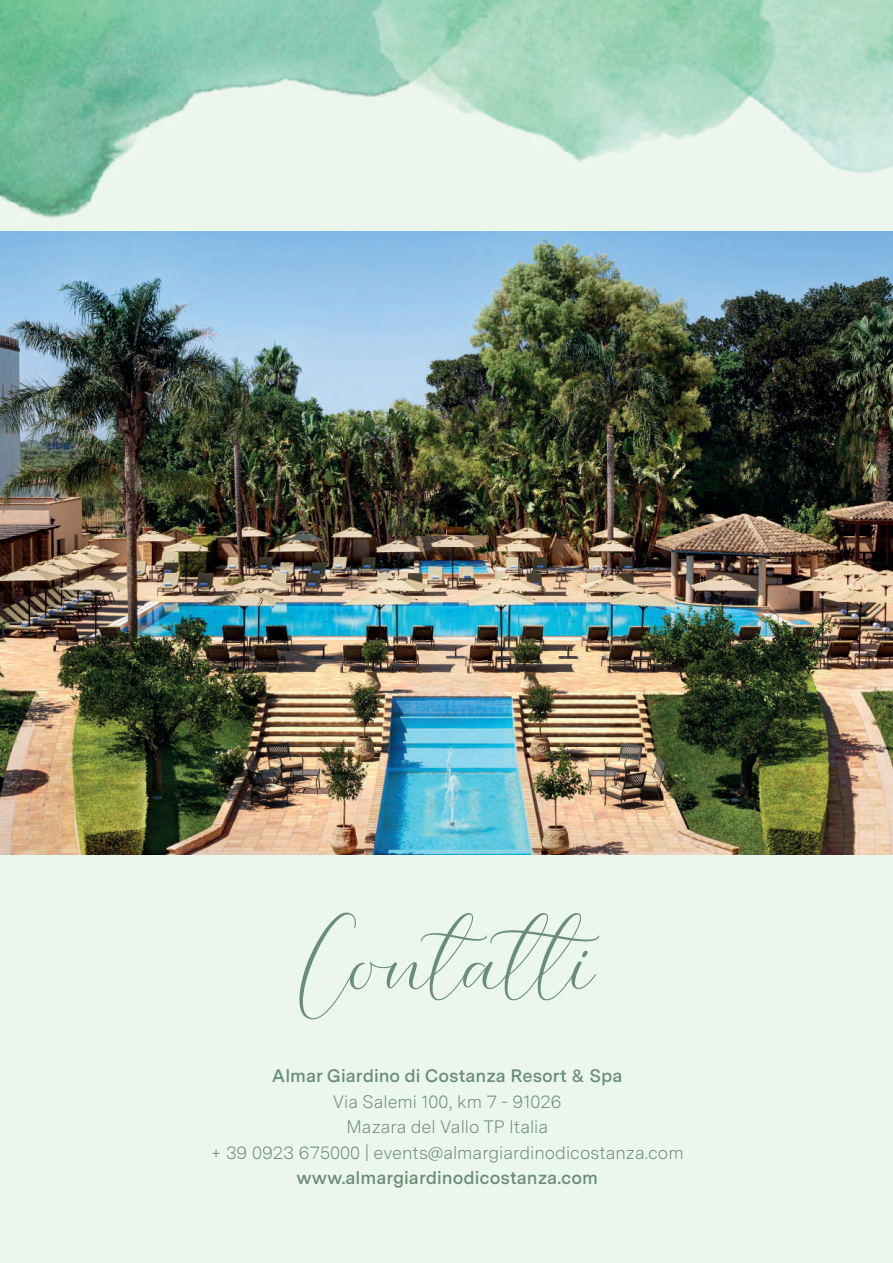
<style>
.page{position:relative;width:893px;height:1263px;background:#fff}
.page>*{position:absolute;margin:0;border:0;box-sizing:border-box;transform-origin:0 0}
.t1{font:120px "Elegant DEMO";color:#698d75}
.t2{font:300 18px/25.5px "Messina Sans";color:#698d75;text-align:center}
.t3{font:600 18px "Messina Sans";color:#698d75}
</style>
<div class="page">
<img style="left:0;top:0;width:893px;height:1263px">
<img style="left:0;top:231px;width:893px;height:624px">
<h1 class="t1" style="left:299px;top:893px;width:317px">Contatti</h1>
<p class="t3" style="left:272px;top:1062px;width:352px">Almar Giardino di Costanza Resort &amp; Spa</p>
<p class="t2" style="left:211px;top:1088px;width:475px">Via Salemi 100, km 7 - 91026<br>Mazara del Vallo TP Italia<br>+ 39 0923 675000 | events@almargiardinodicostanza.com</p>
<p class="t3" style="left:296px;top:1164px;width:303px">www.almargiardinodicostanza.com</p>
</div>
